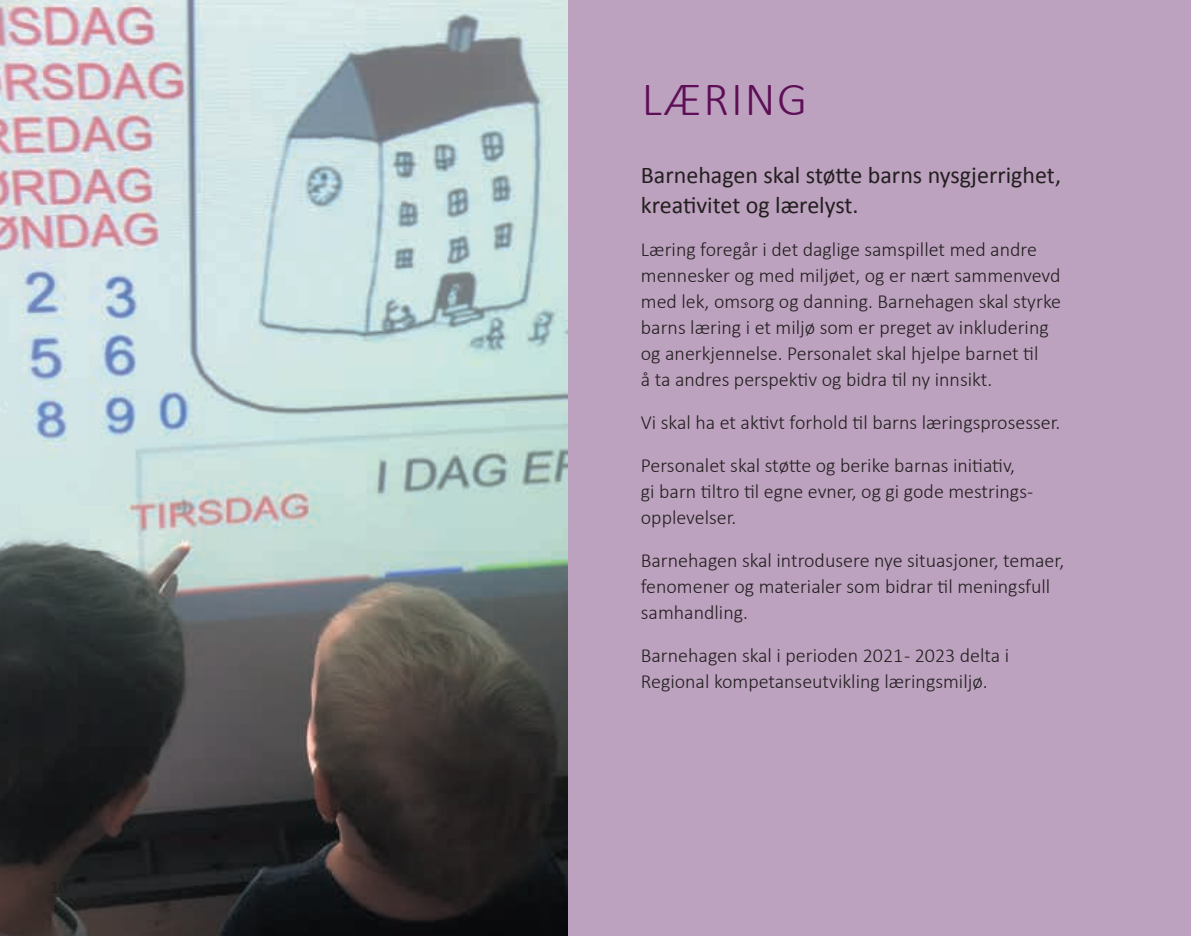
<style>
.page{position:relative;width:1191px;height:936px;background:#fff}
.page>*{position:absolute;margin:0;border:0;box-sizing:border-box;transform-origin:0 0}
.t1{font:300 48px "Calibri";letter-spacing:.04em;color:#5d0e57}
.t2{font:24px/30px "Calibri";color:#231f20}
.t3{font:300 20px/26px "Calibri";color:#231f20}
</style>
<div class="page">
<div style="left:567px;top:0;width:624px;height:935px;background:#bca2be"></div>
<img style="left:0;top:0;width:567px;height:935px">
<h1 class="t1" style="left:642px;top:70px;width:167px">LÆRING</h1>
<p class="t2" style="left:641px;top:159px;width:421px">Barnehagen skal støtte barns nysgjerrighet, kreativitet og lærelyst.</p>
<p class="t3" style="left:641px;top:236px;width:421px">Læring foregår i det daglige samspillet med andre mennesker og med miljøet, og er nært sammenvevd med lek, omsorg og danning. Barnehagen skal styrke barns læring i et miljø som er preget av inkludering og anerkjennelse. Personalet skal hjelpe barnet til<br>å ta andres perspektiv og bidra til ny innsikt.</p>
<p class="t3" style="left:641px;top:400px;width:421px;line-height:43px">Vi skal ha et aktivt forhold til barns læringsprosesser.<br>Personalet skal støtte og berike barnas initiativ,</p>
<p class="t3" style="left:641px;top:478px;width:394px">gi barn tiltro til egne evner, og gi gode mestrings&shy;opplevelser.</p>
<p class="t3" style="left:641px;top:547px;width:425px">Barnehagen skal introdusere nye situasjoner, temaer, fenomener og materialer som bidrar til meningsfull samhandling.</p>
<p class="t3" style="left:641px;top:642px;width:370px">Barnehagen skal i perioden 2021 - 2023 delta i<br>Regional kompetanseutvikling læringsmiljø.</p>
</div>
